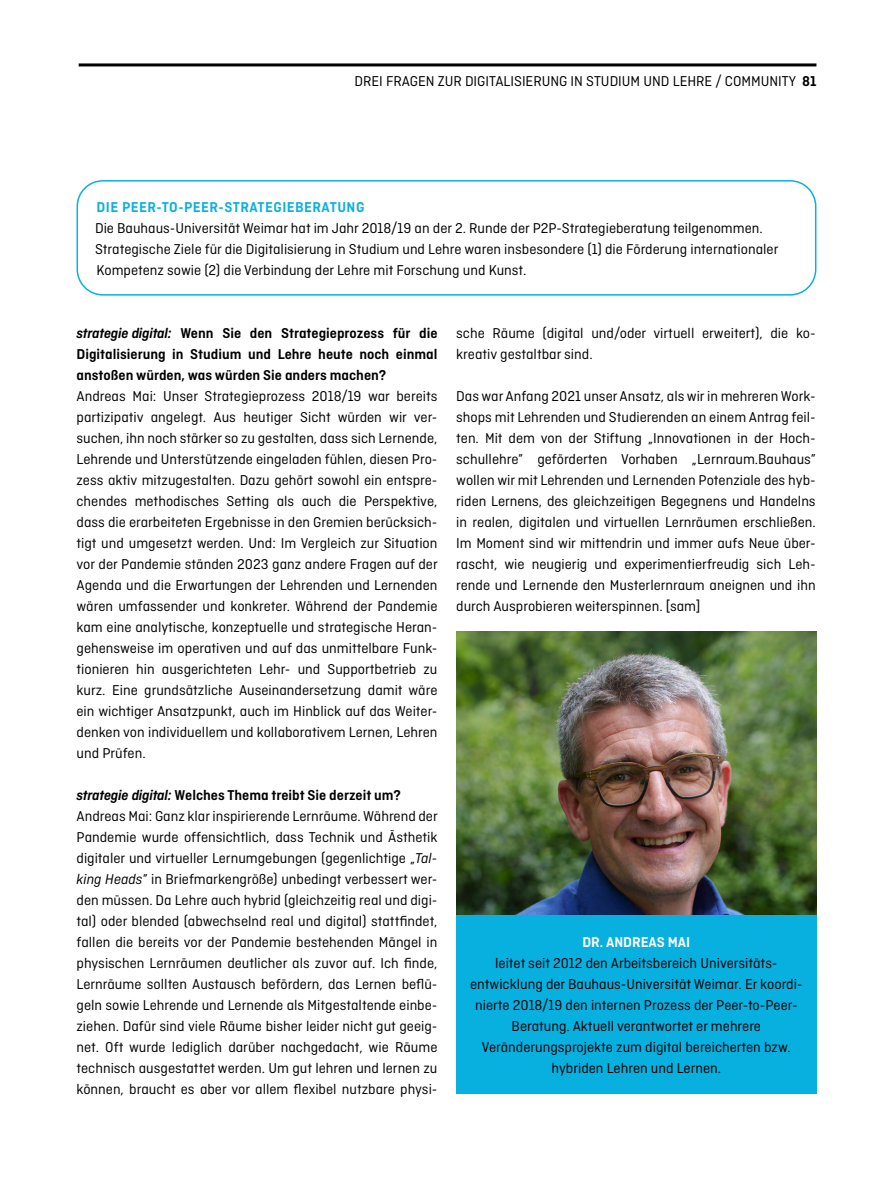
<style>
.page{position:relative;width:893px;height:1191px;background:#fff}
.page>*{position:absolute;margin:0;border:0;box-sizing:border-box;transform-origin:0 0}
.fliesstext_10pt{font:15px/21px "Ciutadella";color:#000}
.zwischenueberschrift_ohne_unterstreichun{font:15px/21px "Ciutadella";color:#000}
.fliesstext_zentriert_10pt{font:15px/21px "Ciutadella";color:#000;text-align:center}
.zwischenüberschrift_fett_kl__Abstand{font:600 15px/21px "Ciutadella";color:#000;text-align:justify}
.zwischenueberschrift_ohne_unterstreichun-2{font:600 15px "Ciutadella";letter-spacing:.03em;color:#08b0e0}
.autorenname_zentriert_10pt_weiss{font:600 15px "Ciutadella";color:#fff}
.s1{font-weight:600}
.s2{font-style:italic}
</style>
<div class="page">
<div style="left:77px;top:180px;width:739px;height:116px;border:2px solid #08b0e0;border-radius:26px"></div>
<hr style="left:79px;top:63px;width:737px;height:3px;background:#000">
<img style="left:456px;top:632px;width:360px;height:283px">
<div style="left:456px;top:915px;width:360px;height:178px;background:#08b0e0"></div>
<p class="fliesstext_10pt" style="left:354px;top:71px;width:463px">DREI FRAGEN ZUR DIGITALISIERUNG IN STUDIUM UND LEHRE / COMMUNITY <span class="s1">81</span></p>
<p class="zwischenueberschrift_ohne_unterstreichun-2" style="left:97px;top:198px;width:269px">DIE PEER-TO-PEER-STRATEGIEBERATUNG</p>
<p class="zwischenueberschrift_ohne_unterstreichun" style="left:95px;top:217px;width:685px">Die Bauhaus-Universität Weimar hat im Jahr 2018/19 an der 2. Runde der P2P-Strategieberatung teilgenommen.<br>Strategische Ziele für die Digitalisierung in Studium und Lehre waren insbesondere (1) die Förderung internationaler<br>Kompetenz sowie (2) die Verbindung der Lehre mit Forschung und Kunst.</p>
<p class="zwischenüberschrift_fett_kl__Abstand" style="left:77px;top:322px;width:362px"><span class="s2">strategie digital:</span> Wenn Sie den Strategieprozess für die Digitalisierung in Studium und Lehre heute noch einmal anstoßen würden, was würden Sie anders machen?</p>
<p class="fliesstext_10pt" style="left:77px;top:385px;width:363px">Andreas Mai: Unser Strategieprozess 2018/19 war bereits partizipativ angelegt. Aus heutiger Sicht würden wir ver&shy;suchen, ihn noch stärker so zu gestalten, dass sich Lernende, Lehrende und Unterstützende eingeladen fühlen, diesen Pro&shy;zess aktiv mitzugestalten. Dazu gehört sowohl ein entspre&shy;chendes methodisches Setting als auch die Perspektive, dass die erarbeiteten Ergebnisse in den Gremien berücksich&shy;tigt und umgesetzt werden. Und: Im Vergleich zur Situation vor der Pandemie ständen 2023 ganz andere Fragen auf der Agenda und die Erwartungen der Lehrenden und Lernenden wären umfassender und konkreter. Während der Pandemie kam eine analytische, konzeptuelle und strategische Heran&shy;gehensweise im operativen und auf das unmittelbare Funk&shy;tionieren hin ausgerichteten Lehr- und Supportbetrieb zu kurz. Eine grundsätzliche Auseinandersetzung damit wäre ein wichtiger Ansatzpunkt, auch im Hinblick auf das Weiter&shy;denken von individuellem und kollaborativem Lernen, Lehren und Prüfen.</p>
<p class="zwischenüberschrift_fett_kl__Abstand" style="left:77px;top:784px;width:326px"><span class="s2">strategie digital:</span> Welches Thema treibt Sie derzeit um?</p>
<p class="fliesstext_10pt" style="left:77px;top:805px;width:363px;text-align:justify">Andreas Mai: Ganz klar inspirierende Lernräume. Während der Pandemie wurde offensichtlich, dass Technik und Ästhetik digitaler und virtueller Lernumgebungen (gegenlichtige „<span class="s2">Tal&shy;king Heads</span>” in Briefmarkengröße) unbedingt verbessert wer&shy;den müssen. Da Lehre auch hybrid (gleichzeitig real und digi&shy;tal) oder blended (abwechselnd real und digital) stattfindet, fallen die bereits vor der Pandemie bestehenden Mängel in physischen Lernräumen deutlicher als zuvor auf. Ich finde, Lernräume sollten Austausch befördern, das Lernen beflü&shy;geln sowie Lehrende und Lernende als Mitgestaltende einbe&shy;ziehen. Dafür sind viele Räume bisher leider nicht gut geeig&shy;net. Oft wurde lediglich darüber nachgedacht, wie Räume technisch ausgestattet werden. Um gut lehren und lernen zu können, braucht es aber vor allem flexibel nutzbare physi-</p>
<p class="fliesstext_10pt" style="left:456px;top:322px;width:361px">sche Räume (digital und/oder virtuell erweitert), die ko&shy;kreativ gestaltbar sind.</p>
<p class="fliesstext_10pt" style="left:456px;top:385px;width:361px;text-align:justify">Das war Anfang 2021 unser Ansatz, als wir in mehreren Work&shy;shops mit Lehrenden und Studierenden an einem Antrag feil&shy;ten. Mit dem von der Stiftung „Innovationen in der Hoch&shy;schullehre” geförderten Vorhaben „Lernraum.Bauhaus” wollen wir mit Lehrenden und Lernenden Potenziale des hyb&shy;riden Lernens, des gleichzeitigen Begegnens und Handelns in realen, digitalen und virtuellen Lernräumen erschließen.<br>Im Moment sind wir mittendrin und immer aufs Neue über&shy;rascht, wie neugierig und experimentierfreudig sich Leh&shy;rende und Lernende den Musterlernraum aneignen und ihn durch Ausprobieren weiterspinnen. [sam]</p>
<p class="autorenname_zentriert_10pt_weiss" style="left:582px;top:933px;width:109px">DR. ANDREAS MAI</p>
<p class="fliesstext_zentriert_10pt" style="left:470px;top:952px;width:334px">leitet seit 2012 den Arbeitsbereich Universitäts&shy;entwicklung der Bauhaus-Universität Weimar. Er koordi&shy;nierte 2018/19 den internen Prozess der Peer-to-Peer-Beratung. Aktuell verantwortet er mehrere Veränderungsprojekte zum digital bereicherten bzw. hybriden Lehren und Lernen.</p>
</div>
